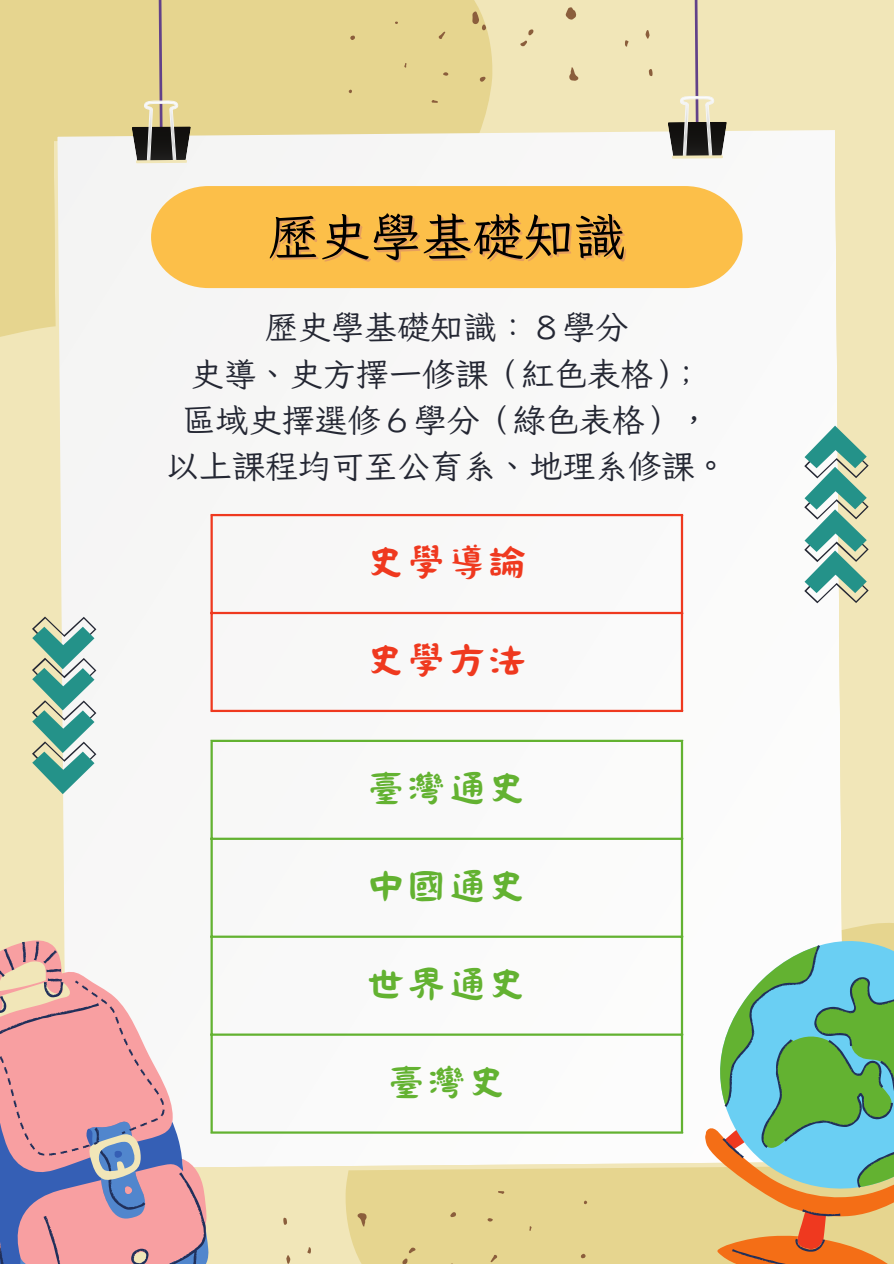
<style>
.page{position:relative;width:894px;height:1264px;background:#fff}
.page>*{position:absolute;margin:0;border:0;box-sizing:border-box;transform-origin:0 0}
.t1{font:51px "Iansui 094";color:#000}
.t2{font:45px "Canva Li CN";color:#63b231}
.t3{font:45px "Canva Li CN";color:#ef391f}
.t4{font:33px "Iansui 094";color:#242733}
</style>
<div class="page">
<div style="left:0;top:0;width:893px;height:1263px;background:#f1e6b8"></div>
<div style="left:0;top:0;width:493px;height:337px;background:#e6d58f"></div>
<div style="left:345px;top:1172px;width:336px;height:91px;background:#e6d58f"></div>
<div style="left:57px;top:130px;width:785px;height:1038px;background:#f9f9f8"></div>
<svg style="left:132px;top:0;width:59px;height:163px;background:#bfb281"></svg>
<hr style="left:136px;top:160px;width:51px;height:3px;background:#f1e6b8">
<svg style="left:667px;top:0;width:59px;height:158px"></svg>
<svg style="left:671px;top:155px;width:51px;height:4px"></svg>
<div style="left:151px;top:186px;width:591px;height:102px;background:#fcbf49"></div>
<hr style="left:210px;top:516px;width:3px;height:193px;background:#ef391f">
<hr style="left:680px;top:516px;width:3px;height:193px;background:#ef391f">
<hr style="left:210px;top:514px;width:473px;height:2px;background:#ef391f">
<hr style="left:210px;top:612px;width:473px;height:2px;background:#ef391f">
<hr style="left:210px;top:709px;width:473px;height:3px;background:#ef391f">
<svg style="left:0;top:941px;width:206px;height:322px;background:#daadb7"></svg>
<hr style="left:210px;top:742px;width:3px;height:389px;background:#63b231">
<hr style="left:680px;top:742px;width:3px;height:389px;background:#63b231">
<hr style="left:210px;top:739px;width:473px;height:3px;background:#63b231">
<hr style="left:210px;top:837px;width:473px;height:3px;background:#63b231">
<hr style="left:210px;top:935px;width:473px;height:2px;background:#63b231">
<hr style="left:210px;top:1033px;width:473px;height:2px;background:#63b231">
<hr style="left:210px;top:1131px;width:473px;height:2px;background:#63b231">
<svg style="left:681px;top:916px;width:212px;height:347px;background:#eeeed5"></svg>
<svg style="left:696px;top:933px;width:197px;height:330px;background:#a3bf99"></svg>
<svg style="left:565px;top:7px;width:11px;height:13px"></svg>
<svg style="left:569px;top:67px;width:9px;height:14px"></svg>
<svg style="left:645px;top:30px;width:4px;height:9px"></svg>
<svg style="left:438px;top:32px;width:7px;height:7px"></svg>
<svg style="left:520px;top:29px;width:13px;height:17px"></svg>
<svg style="left:648px;top:69px;width:4px;height:7px"></svg>
<svg style="left:479px;top:77px;width:6px;height:5px"></svg>
<svg style="left:625px;top:40px;width:3px;height:7px"></svg>
<svg style="left:472px;top:11px;width:14px;height:19px"></svg>
<svg style="left:350px;top:36px;width:5px;height:4px"></svg>
<svg style="left:443px;top:72px;width:5px;height:4px"></svg>
<svg style="left:431px;top:100px;width:7px;height:3px"></svg>
<svg style="left:348px;top:89px;width:4px;height:4px"></svg>
<svg style="left:357px;top:1212px;width:10px;height:14px"></svg>
<svg style="left:286px;top:1255px;width:4px;height:8px"></svg>
<svg style="left:490px;top:1254px;width:7px;height:8px"></svg>
<svg style="left:402px;top:1247px;width:13px;height:16px"></svg>
<svg style="left:283px;top:1217px;width:4px;height:7px"></svg>
<svg style="left:450px;top:1211px;width:6px;height:6px"></svg>
<svg style="left:307px;top:1247px;width:4px;height:6px"></svg>
<svg style="left:580px;top:1253px;width:5px;height:5px"></svg>
<svg style="left:487px;top:1218px;width:5px;height:3px"></svg>
<svg style="left:498px;top:1190px;width:6px;height:3px"></svg>
<svg style="left:583px;top:1200px;width:4px;height:4px"></svg>
<svg style="left:804px;top:425px;width:64px;height:178px"></svg>
<svg style="left:32px;top:616px;width:64px;height:178px"></svg>
<p class="t1" style="left:268px;top:210px;width:358px">歷史學基礎知識</p>
<p class="t4" style="left:265px;top:310px;width:364px">歷史學基礎知識：８學分</p>
<p class="t4" style="left:191px;top:356px;width:513px">史導、史方擇一修課（紅色表格）；</p>
<p class="t4" style="left:182px;top:402px;width:529px">區域史擇選修６學分（綠色表格），</p>
<p class="t4" style="left:166px;top:449px;width:562px">以上課程均可至公育系、地理系修課。</p>
<p class="t3" style="left:365px;top:543px;width:163px">史學導論</p>
<p class="t3" style="left:365px;top:641px;width:163px">史學方法</p>
<p class="t2" style="left:365px;top:769px;width:163px">臺灣通史</p>
<h1 class="t2" style="left:365px;top:867px;width:163px">中國通史</h1>
<p class="t2" style="left:365px;top:964px;width:163px">世界通史</p>
<p class="t2" style="left:386px;top:1062px;width:123px">臺灣史</p>
</div>
